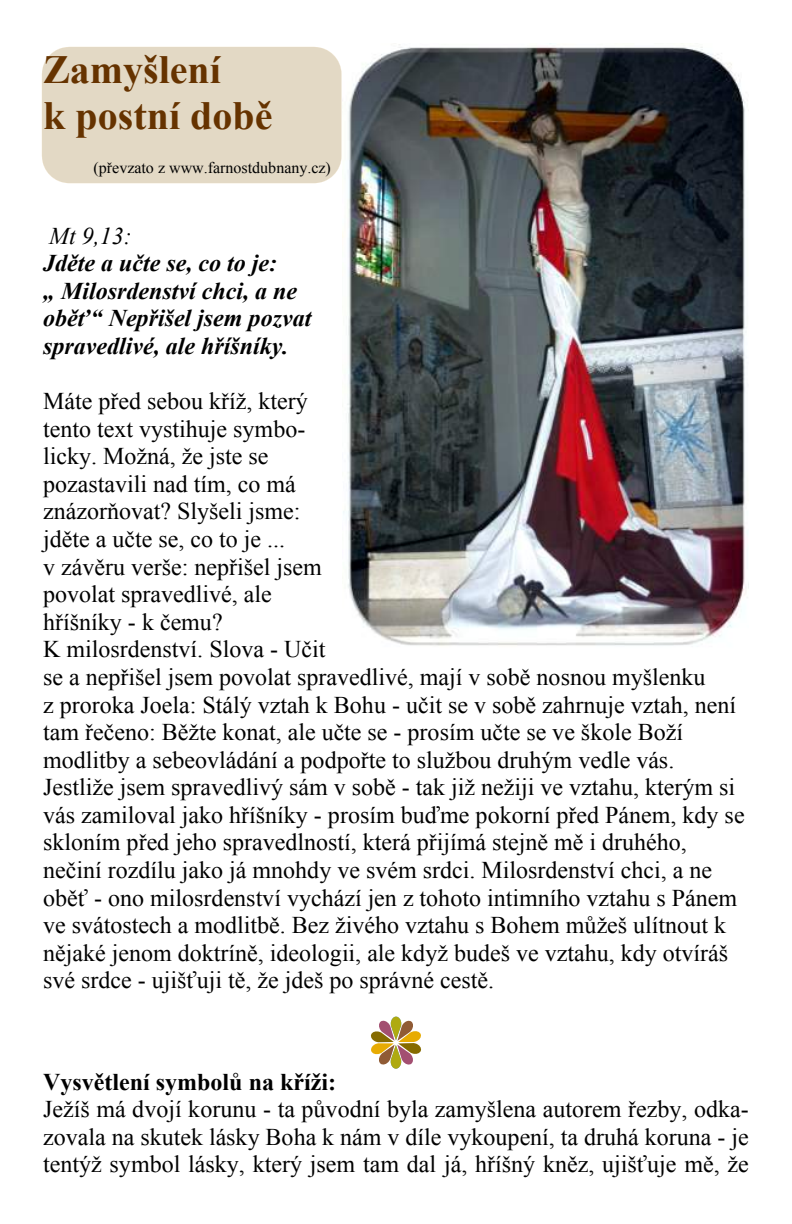
<style>
.page{position:relative;width:792px;height:1224px;background:#fff}
.page>*{position:absolute;margin:0;border:0;box-sizing:border-box;transform-origin:0 0}
.t1{font:700 40px/46px "Times New Roman";color:#630}
.t2{font:24px/27.6px "Times New Roman";color:#000}
.t3{font:italic 700 24px/27.6px "Times New Roman";color:#000}
.t4{font:700 24px "Times New Roman";color:#000}
.t5{font:italic 24px "Times New Roman";color:#000}
.t6{font:16px "Times New Roman";color:#000}
</style>
<div class="page">
<div style="left:42px;top:47px;width:300px;height:136px;background:#e3d9c5"></div>
<img style="left:342px;top:43px;width:407px;height:603px">
<svg style="left:371px;top:1017px;width:50px;height:52px"></svg>
<h1 class="t1" style="left:43px;top:51px;width:231px">Zamyšlení<br>k postní době</h1>
<p class="t6" style="left:94px;top:162px;width:239px">(převzato z www.farnostdubnany.cz)</p>
<p class="t5" style="left:49px;top:227px;width:84px">Mt 9,13:</p>
<p class="t3" style="left:43px;top:252px;width:270px">Jděte a učte se, co to je:<br>„ Milosrdenství chci, a ne oběť“ Nepřišel jsem pozvat spravedlivé, ale hříšníky.</p>
<p class="t2" style="left:43px;top:390px;width:703px">Máte před sebou kříž, který<br>tento text vystihuje symbo-<br>licky. Možná, že jste se<br>pozastavili nad tím, co má<br>znázorňovat? Slyšeli jsme:<br>jděte a učte se, co to je ...<br>v závěru verše: nepřišel jsem<br>povolat spravedlivé, ale<br>hříšníky - k čemu?<br>K milosrdenství. Slova - Učit<br>se a nepřišel jsem povolat spravedlivé, mají v sobě nosnou myšlenku<br>z proroka Joela: Stálý vztah k Bohu - učit se v sobě zahrnuje vztah, není tam řečeno: Běžte konat, ale učte se - prosím učte se ve škole Boží modlitby a sebeovládání a podpořte to službou druhým vedle vás.<br>Jestliže jsem spravedlivý sám v sobě - tak již nežiji ve vztahu, kterým si vás zamiloval jako hříšníky - prosím buďme pokorní před Pánem, kdy se skloním před jeho spravedlností, která přijímá stejně mě i druhého, nečiní rozdílu jako já mnohdy ve svém srdci. Milosrdenství chci, a ne oběť - ono milosrdenství vychází jen z tohoto intimního vztahu s Pánem ve svátostech a modlitbě. Bez živého vztahu s Bohem můžeš ulítnout k nějaké jenom doktríně, ideologii, ale když budeš ve vztahu, kdy otvíráš své srdce - ujišťuji tě, že jdeš po správné cestě.</p>
<p class="t4" style="left:43px;top:1073px;width:294px">Vysvětlení symbolů na kříži:</p>
<p class="t2" style="left:43px;top:1098px;width:707px;text-align:justify">Ježíš má dvojí korunu - ta původní byla zamyšlena autorem řezby, odka&shy;zovala na skutek lásky Boha k nám v díle vykoupení, ta druhá koruna - je tentýž symbol lásky, který jsem tam dal já, hříšný kněz, ujišťuje mě, že</p>
</div>
